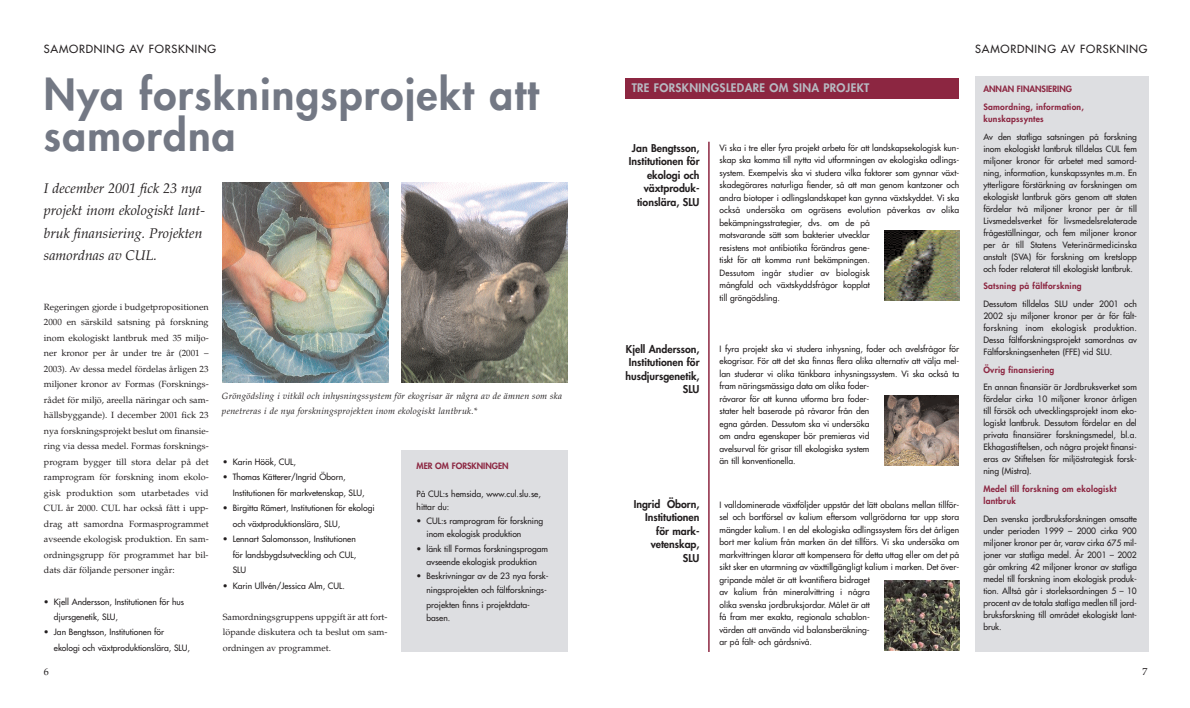
<style>
.page{position:relative;width:1190px;height:708px;background:#fff}
.page>*{position:absolute;margin:0;border:0;box-sizing:border-box;transform-origin:0 0}
.t1{font:800 42px/41px "Futura";letter-spacing:.03em;color:#737884}
.t2{font:italic 14px/22.5px "Palatino";color:#231f20}
.t3{font:800 11.5px "Futura";letter-spacing:.03em;color:#b7bac2}
.t4{font:11px "Futura";letter-spacing:.07em;color:#231f20}
.t5{font:800 10.5px/13.5px "Futura";color:#231f20;text-align:right}
.t6{font:10px "Palatino";color:#231f20}
.t7{font:9px/15.5px "Palatino";color:#231f20;text-align:justify}
.t8{font:italic 9px/15px "Palatino";letter-spacing:.025em;color:#231f20}
.t9{font:8.5px/12.5px "Futura";color:#231f20}
.t10{font:800 8.5px/17.7px "Futura";letter-spacing:.03em;color:#8c2641}
.t11{font:800 8.5px "Futura";color:#8c2641}
</style>
<div class="page">
<div style="left:975px;top:77px;width:173px;height:575px;background:#dddee1"></div>
<div style="left:401px;top:450px;width:166px;height:202px;background:#dddee1"></div>
<div style="left:626px;top:78px;width:333px;height:20px;background:#8c2641"></div>
<hr style="left:708px;top:142px;width:2px;height:510px;background:#8c2641">
<img style="left:885px;top:230px;width:74px;height:71px">
<img style="left:884px;top:396px;width:75px;height:70px">
<img style="left:223px;top:182px;width:166px;height:200px">
<img style="left:401px;top:182px;width:166px;height:200px">
<img style="left:885px;top:581px;width:74px;height:70px">
<p class="t4" style="left:44px;top:44px;width:174px">SAMORDNING AV FORSKNING</p>
<p class="t4" style="left:975px;top:44px;width:174px">SAMORDNING AV FORSKNING</p>
<h1 class="t1" style="left:44px;top:78px;width:496px">Nya forskningsprojekt att samordna</h1>
<h3 class="t3" style="left:632px;top:82px;width:239px">TRE FORSKNINGSLEDARE OM SINA PROJEKT</h3>
<p class="t10" style="left:983px;top:81px;width:102px">ANNAN FINANSIERING<br>Samordning, information,</p>
<p class="t10" style="left:983px;top:111px;width:62px">kunskapssyntes</p>
<p class="t9" style="left:983px;top:131px;width:155px;line-height:12px;text-align:justify">Av den statliga satsningen på forskning inom ekologiskt lantbruk tilldelas CUL fem miljoner kronor för arbetet med samord&shy;ning, information, kunskapssyntes m.m. En ytterligare förstärkning av forskningen om ekologiskt lantbruk görs genom att staten fördelar två miljoner kronor per år till Livsmedelsverket för livsmedelsrelaterade frågeställningar, och fem miljoner kronor per år till Statens Veterinärmedicinska anstalt (SVA) för forskning om kretslopp och foder relaterat till ekologiskt lantbruk.</p>
<p class="t10" style="left:983px;top:278px;width:100px">Satsning på fältforskning</p>
<p class="t9" style="left:983px;top:299px;width:155px;line-height:12px;text-align:justify">Dessutom tilldelas SLU under 2001 och 2002 sju miljoner kronor per år för fält&shy;forskning inom ekologisk produktion.<br>Dessa fältforskningsprojekt samordnas av Fältforskningsenheten (FFE) vid SLU.</p>
<p class="t10" style="left:983px;top:361px;width:72px">Övrig finansiering</p>
<p class="t9" style="left:983px;top:382px;width:155px;line-height:12px;text-align:justify">En annan finansiär är Jordbruksverket som fördelar cirka 10 miljoner kronor årligen till försök och utvecklingsprojekt inom eko&shy;logiskt lantbruk. Dessutom fördelar en del privata finansiärer forskningsmedel, bl.a.<br>Ekhagastiftelsen, och några projekt finansi&shy;eras av Stiftelsen för miljöstrategisk forsk&shy;ning (Mistra).</p>
<p class="t10" style="left:983px;top:484px;width:135px;line-height:12px">Medel till forskning om ekologiskt lantbruk</p>
<p class="t9" style="left:983px;top:513px;width:155px;line-height:12px;text-align:justify">Den svenska jordbruksforskningen omsatte under perioden 1999 – 2000 cirka 900 miljoner kronor per år, varav cirka 675 mil&shy;joner var statliga medel. År 2001 – 2002 går omkring 42 miljoner kronor av statliga medel till forskning inom ekologisk produk&shy;tion. Alltså går i storleksordningen 5 – 10 procent av de totala statliga medlen till jord&shy;bruksforskning till området ekologiskt lant&shy;bruk.</p>
<p class="t9" style="left:720px;top:142px;width:241px">Vi ska i tre eller fyra projekt arbeta för att landskapsekologisk kun&shy;skap ska komma till nytta vid utformningen av ekologiska odlings&shy;system. Exempelvis ska vi studera vilka faktorer som gynnar växt&shy;skadegörares naturliga fiender, så att man genom kantzoner och andra biotoper i odlingslandskapet kan gynna växtskyddet. Vi ska också undersöka om ogräsens evolution påverkas av olika bekämpningsstrategier, dvs. om de på<br>motsvarande sätt som bakterier utvecklar<br>resistens mot antibiotika förändras gene-<br>tiskt för att komma runt bekämpningen.<br>Dessutom ingår studier av biologisk<br>mångfald och växtskyddsfrågor kopplat<br>till gröngödsling.</p>
<p class="t5" style="left:629px;top:142px;width:72px">Jan Bengtsson,<br>Institutionen för ekologi och växtproduk&shy;tionslära, SLU</p>
<h2 class="t2" style="left:44px;top:179px;width:163px">I december 2001 fick 23 nya projekt inom ekologiskt lant&shy;bruk finansiering. Projekten samordnas av CUL.</h2>
<p class="t7" style="left:44px;top:300px;width:166px">Regeringen gjorde i budgetpropositionen 2000 en särskild satsning på forskning inom ekologiskt lantbruk med 35 miljo&shy;ner kronor per år under tre år (2001 – 2003). Av dessa medel fördelas årligen 23 miljoner kronor av Formas (Forsknings&shy;rådet för miljö, areella näringar och sam&shy;hällsbyggande). I december 2001 fick 23 nya forskningsprojekt beslut om finansie&shy;ring via dessa medel. Formas forsknings&shy;program bygger till stora delar på det ramprogram för forskning inom ekolo&shy;gisk produktion som utarbetades vid CUL år 2000. CUL har också fått i upp&shy;drag att samordna Formasprogrammet avseende ekologisk produktion. En sam&shy;ordningsgrupp för programmet har bil&shy;dats där följande personer ingår:</p>
<p class="t9" style="left:54px;top:594px;width:132px;line-height:15.5px;text-indent:-10px">• Kjell Andersson, Institutionen för hus djursgenetik, SLU,</p>
<p class="t9" style="left:54px;top:625px;width:138px;line-height:15.5px;text-indent:-10px">• Jan Bengtsson, Institutionen för ekologi och växtproduktionslära, SLU,</p>
<p class="t5" style="left:625px;top:343px;width:76px">Kjell Andersson,<br>Institutionen för husdjursgenetik,<br>SLU</p>
<p class="t9" style="left:720px;top:343px;width:241px">I fyra projekt ska vi studera inhysning, foder och avelsfrågor för ekogrisar. För att det ska finnas flera olika alternativ att välja mel&shy;lan studerar vi olika tänkbara inhysningssystem. Vi ska också ta fram näringsmässiga data om olika foder-<br>råvaror för att kunna utforma bra foder-<br>stater helt baserade på råvaror från den<br>egna gården. Dessutom ska vi undersöka<br>om andra egenskaper bör premieras vid<br>avelsurval för grisar till ekologiska system<br>än till konventionella.</p>
<p class="t8" style="left:222px;top:390px;width:342px">Gröngödsling i vitkål och inhysningssystem för ekogrisar är några av de ämnen som ska penetreras i de nya forskningsprojekten inom ekologiskt lantbruk.*</p>
<p class="t9" style="left:223px;top:456px;width:75px">• Karin Höök, CUL,</p>
<p class="t9" style="left:233px;top:470px;width:133px;line-height:15.5px;text-indent:-10px">• Thomas Kätterer/Ingrid Öborn,<br>Institutionen för markvetenskap, SLU,</p>
<p class="t9" style="left:233px;top:501px;width:143px;line-height:15.5px;text-indent:-10px">• Birgitta Rämert, Institutionen för ekologi och växtproduktionslära, SLU,</p>
<p class="t9" style="left:233px;top:532px;width:125px;line-height:15.5px;text-align:justify;text-indent:-10px">• Lennart Salomonsson, Institutionen för landsbygdsutveckling och CUL, SLU</p>
<p class="t9" style="left:223px;top:580px;width:124px">• Karin Ullvén/Jessica Alm, CUL.</p>
<p class="t7" style="left:223px;top:610px;width:166px">Samordningsgruppens uppgift är att fort&shy;löpande diskutera och ta beslut om sam&shy;ordningen av programmet.</p>
<p class="t11" style="left:417px;top:462px;width:94px">MER OM FORSKNINGEN</p>
<p class="t9" style="left:417px;top:489px;width:126px">På CUL:s hemsida, www.cul.slu.se, hittar du:</p>
<p class="t9" style="left:427px;top:515px;width:118px;line-height:13px;text-indent:-10px">• CUL:s ramprogram för forskning inom ekologisk produktion</p>
<p class="t9" style="left:417px;top:543px;width:133px;line-height:13px;text-align:center">• länk till Formas forskningsprogam avseende ekologisk produktion</p>
<p class="t9" style="left:427px;top:569px;width:124px;line-height:14.4px;text-indent:-10px">• Beskrivningar av de 23 nya forsk&shy;ningsprojekten och fältforsknings&shy;projekten finns i projektdata-</p>
<p class="t9" style="left:427px;top:612px;width:25px">basen.</p>
<p class="t5" style="left:634px;top:498px;width:67px">Ingrid Öborn,<br>Institutionen för mark&shy;vetenskap,<br>SLU</p>
<p class="t9" style="left:720px;top:499px;width:241px">I valldominerade växtföljder uppstår det lätt obalans mellan tillför&shy;sel och bortförsel av kalium eftersom vallgrödorna tar upp stora mängder kalium. I en del ekologiska odlingssystem förs det årligen bort mer kalium från marken än det tillförs. Vi ska undersöka om markvittringen klarar att kompensera för detta uttag eller om det på sikt sker en utarmning av växttillgängligt kalium i marken. Det över&shy;gripande målet är att kvantifiera bidraget<br>av kalium från mineralvittring i några<br>olika svenska jordbruksjordar. Målet är att<br>få fram mer exakta, regionala schablon-<br>värden att använda vid balansberäkning-<br>ar på fält- och gårdsnivå.</p>
<p class="t6" style="left:44px;top:668px;width:6px">6</p>
<p class="t6" style="left:1142px;top:668px;width:6px">7</p>
</div>
